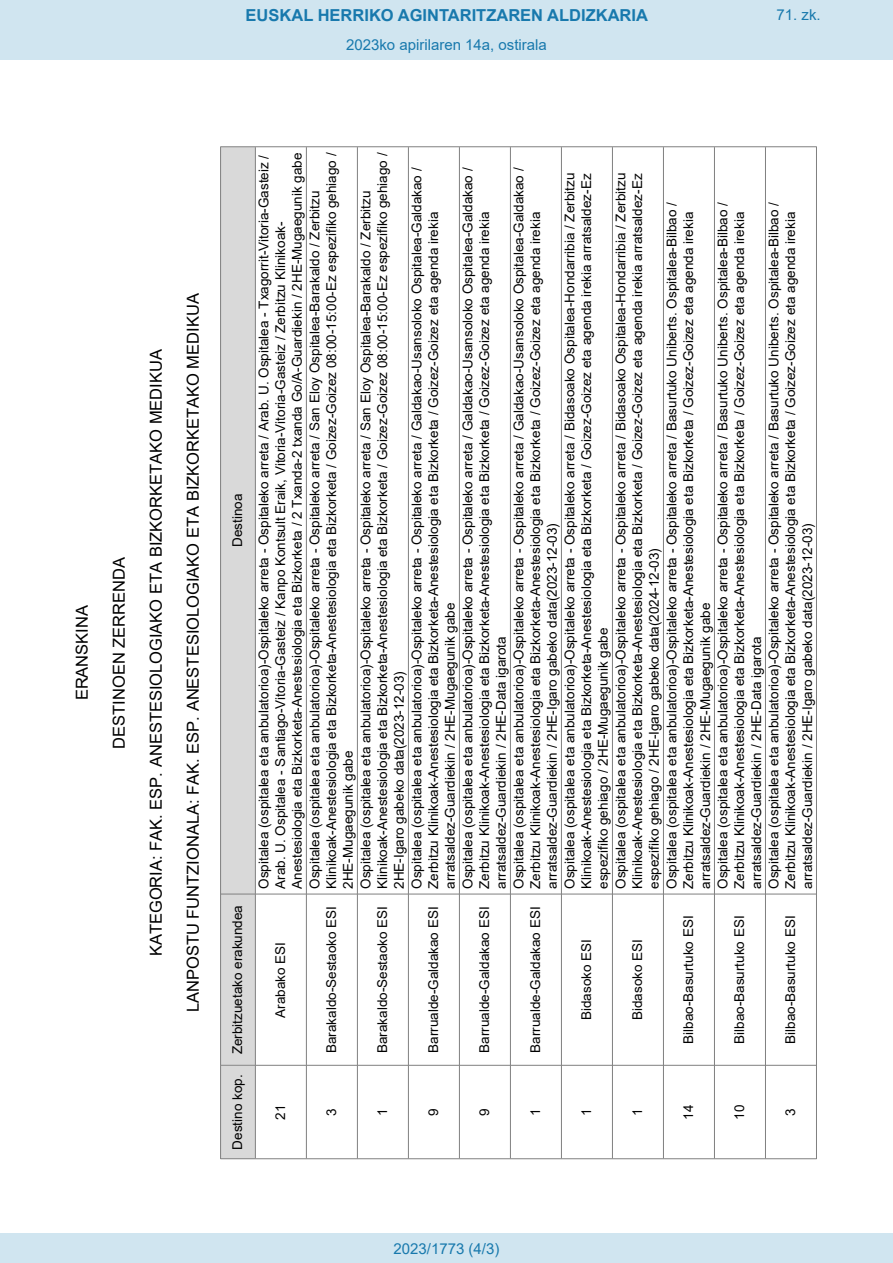
<style>
.page{position:relative;width:893px;height:1263px;background:#fff}
.page>*{position:absolute;margin:0;border:0;box-sizing:border-box;transform-origin:0 0}
.t1{font:16.5px "Arial";color:#000}
.t2{font:700 16.5px "Arial";color:#1879ad}
.Paginacion_Centro{font:15px "Arial";color:#1879ad}
.t3{font:13.5px/16.8px "Arial";color:#000}
</style>
<div class="page">
<div style="left:221px;top:1066px;width:34px;height:92px;background:#d9d9d9"></div>
<div style="left:221px;top:894px;width:34px;height:171px;background:#d9d9d9"></div>
<div style="left:221px;top:147px;width:34px;height:747px;background:#d9d9d9"></div>
<hr style="left:221px;top:1158px;width:595px;height:1px;background:#808080">
<hr style="left:221px;top:1065px;width:34px;height:1px;background:#808080">
<hr style="left:256px;top:1065px;width:50px;height:1px;background:#808080">
<hr style="left:307px;top:1065px;width:50px;height:1px;background:#808080">
<hr style="left:358px;top:1065px;width:50px;height:1px;background:#808080">
<hr style="left:409px;top:1065px;width:50px;height:1px;background:#808080">
<hr style="left:460px;top:1065px;width:50px;height:1px;background:#808080">
<hr style="left:511px;top:1065px;width:50px;height:1px;background:#808080">
<hr style="left:562px;top:1065px;width:50px;height:1px;background:#808080">
<hr style="left:613px;top:1065px;width:50px;height:1px;background:#808080">
<hr style="left:664px;top:1065px;width:50px;height:1px;background:#808080">
<hr style="left:715px;top:1065px;width:50px;height:1px;background:#808080">
<hr style="left:766px;top:1065px;width:50px;height:1px;background:#808080">
<hr style="left:221px;top:894px;width:34px;height:1px;background:#808080">
<hr style="left:256px;top:894px;width:50px;height:1px;background:#808080">
<hr style="left:307px;top:894px;width:50px;height:1px;background:#808080">
<hr style="left:358px;top:894px;width:50px;height:1px;background:#808080">
<hr style="left:409px;top:894px;width:50px;height:1px;background:#808080">
<hr style="left:460px;top:894px;width:50px;height:1px;background:#808080">
<hr style="left:511px;top:894px;width:50px;height:1px;background:#808080">
<hr style="left:562px;top:894px;width:50px;height:1px;background:#808080">
<hr style="left:613px;top:894px;width:50px;height:1px;background:#808080">
<hr style="left:664px;top:894px;width:50px;height:1px;background:#808080">
<hr style="left:715px;top:894px;width:50px;height:1px;background:#808080">
<hr style="left:766px;top:894px;width:50px;height:1px;background:#808080">
<hr style="left:221px;top:146px;width:595px;height:1px;background:#808080">
<hr style="left:220px;top:146px;width:1px;height:1013px;background:#808080">
<hr style="left:255px;top:147px;width:1px;height:1011px;background:#808080">
<hr style="left:306px;top:147px;width:1px;height:1011px;background:#808080">
<hr style="left:357px;top:147px;width:1px;height:1011px;background:#808080">
<hr style="left:408px;top:147px;width:1px;height:1011px;background:#808080">
<hr style="left:459px;top:147px;width:1px;height:1011px;background:#808080">
<hr style="left:510px;top:147px;width:1px;height:1011px;background:#808080">
<hr style="left:561px;top:147px;width:1px;height:1011px;background:#808080">
<hr style="left:612px;top:147px;width:1px;height:1011px;background:#808080">
<hr style="left:663px;top:147px;width:1px;height:1011px;background:#808080">
<hr style="left:714px;top:147px;width:1px;height:1011px;background:#808080">
<hr style="left:765px;top:147px;width:1px;height:1011px;background:#808080">
<hr style="left:816px;top:146px;width:1px;height:1013px;background:#808080">
<div style="left:0;top:0;width:893px;height:60px;background:#d0e5f0"></div>
<div style="left:0;top:1233px;width:893px;height:30px;background:#d0e5f0"></div>
<p class="t2" style="left:246px;top:3px;width:404px">EUSKAL HERRIKO AGINTARITZAREN ALDIZKARIA</p>
<p class="Paginacion_Centro" style="left:776px;top:5px;width:46px">71. zk.</p>
<p class="Paginacion_Centro" style="left:346px;top:35px;width:202px">2023ko apirilaren 14a, ostirala</p>
<p class="t1" style="left:71px;top:700px;width:97px;rotate:-90deg">ERANSKINA</p>
<p class="t1" style="left:108px;top:748px;width:193px;rotate:-90deg">DESTINOEN ZERRENDA</p>
<p class="t1" style="left:145px;top:956px;width:608px;rotate:-90deg">KATEGORIA: FAK. ESP. ANESTESIOLOGIAKO ETA BIZKORKETAKO MEDIKUA</p>
<p class="t1" style="left:182px;top:1012px;width:720px;rotate:-90deg">LANPOSTU FUNTZIONALA: FAK. ESP. ANESTESIOLOGIAKO ETA BIZKORKETAKO MEDIKUA</p>
<p class="t3" style="left:229px;top:547px;width:55px;rotate:-90deg">Destinoa</p>
<p class="t3" style="left:229px;top:1054px;width:151px;rotate:-90deg">Zerbitzuetako erakundea</p>
<p class="t3" style="left:229px;top:1149px;width:77px;rotate:-90deg">Destino kop.</p>
<p class="t3" style="left:306px;top:889px;width:738px;rotate:-90deg">Ospitalea (ospitalea eta anbulatorioa)-Ospitaleko arreta - Ospitaleko arreta / San Eloy Ospitalea-Barakaldo / Zerbitzu<br>Klinikoak-Anestesiologia eta Bizkorketa-Anestesiologia eta Bizkorketa / Goizez-Goizez 08:00-15:00-Ez espezifiko gehiago /<br>2HE-Mugaegunik gabe</p>
<p class="t3" style="left:357px;top:889px;width:738px;rotate:-90deg">Ospitalea (ospitalea eta anbulatorioa)-Ospitaleko arreta - Ospitaleko arreta / San Eloy Ospitalea-Barakaldo / Zerbitzu<br>Klinikoak-Anestesiologia eta Bizkorketa-Anestesiologia eta Bizkorketa / Goizez-Goizez 08:00-15:00-Ez espezifiko gehiago /<br>2HE-Igaro gabeko data(2023-12-03)</p>
<p class="t3" style="left:255px;top:889px;width:738px;rotate:-90deg">Ospitalea (ospitalea eta anbulatorioa)-Ospitaleko arreta - Ospitaleko arreta / Arab. U. Ospitalea - Txagorrit-Vitoria-Gasteiz /<br>Arab. U. Ospitalea - Santiago-Vitoria-Gasteiz / Kanpo Kontsult Eraik, Vitoria-Vitoria-Gasteiz / Zerbitzu Klinikoak-<br>Anestesiologia eta Bizkorketa-Anestesiologia eta Bizkorketa / 2 Txanda-2 txanda Go/A-Guardiekin / 2HE-Mugaegunik gabe</p>
<p class="t3" style="left:408px;top:889px;width:723px;rotate:-90deg">Ospitalea (ospitalea eta anbulatorioa)-Ospitaleko arreta - Ospitaleko arreta / Galdakao-Usansoloko Ospitalea-Galdakao /<br>Zerbitzu Klinikoak-Anestesiologia eta Bizkorketa-Anestesiologia eta Bizkorketa / Goizez-Goizez eta agenda irekia arratsaldez-Guardiekin / 2HE-Mugaegunik gabe</p>
<p class="t3" style="left:459px;top:889px;width:723px;rotate:-90deg">Ospitalea (ospitalea eta anbulatorioa)-Ospitaleko arreta - Ospitaleko arreta / Galdakao-Usansoloko Ospitalea-Galdakao /<br>Zerbitzu Klinikoak-Anestesiologia eta Bizkorketa-Anestesiologia eta Bizkorketa / Goizez-Goizez eta agenda irekia arratsaldez-Guardiekin / 2HE-Data igarota</p>
<p class="t3" style="left:510px;top:889px;width:723px;rotate:-90deg">Ospitalea (ospitalea eta anbulatorioa)-Ospitaleko arreta - Ospitaleko arreta / Galdakao-Usansoloko Ospitalea-Galdakao /<br>Zerbitzu Klinikoak-Anestesiologia eta Bizkorketa-Anestesiologia eta Bizkorketa / Goizez-Goizez eta agenda irekia arratsaldez-Guardiekin / 2HE-Igaro gabeko data(2023-12-03)</p>
<p class="t3" style="left:561px;top:889px;width:717px;text-align:justify;rotate:-90deg">Ospitalea (ospitalea eta anbulatorioa)-Ospitaleko arreta - Ospitaleko arreta / Bidasoako Ospitalea-Hondarribia / Zerbitzu Klinikoak-Anestesiologia eta Bizkorketa-Anestesiologia eta Bizkorketa / Goizez-Goizez eta agenda irekia arratsaldez-Ez espezifiko gehiago / 2HE-Mugaegunik gabe</p>
<p class="t3" style="left:612px;top:889px;width:717px;text-align:justify;rotate:-90deg">Ospitalea (ospitalea eta anbulatorioa)-Ospitaleko arreta - Ospitaleko arreta / Bidasoako Ospitalea-Hondarribia / Zerbitzu Klinikoak-Anestesiologia eta Bizkorketa-Anestesiologia eta Bizkorketa / Goizez-Goizez eta agenda irekia arratsaldez-Ez espezifiko gehiago / 2HE-Igaro gabeko data(2024-12-03)</p>
<p class="t3" style="left:663px;top:889px;width:688px;rotate:-90deg">Ospitalea (ospitalea eta anbulatorioa)-Ospitaleko arreta - Ospitaleko arreta / Basurtuko Uniberts. Ospitalea-Bilbao /<br>Zerbitzu Klinikoak-Anestesiologia eta Bizkorketa-Anestesiologia eta Bizkorketa / Goizez-Goizez eta agenda irekia arratsaldez-Guardiekin / 2HE-Mugaegunik gabe</p>
<p class="t3" style="left:714px;top:889px;width:688px;rotate:-90deg">Ospitalea (ospitalea eta anbulatorioa)-Ospitaleko arreta - Ospitaleko arreta / Basurtuko Uniberts. Ospitalea-Bilbao /<br>Zerbitzu Klinikoak-Anestesiologia eta Bizkorketa-Anestesiologia eta Bizkorketa / Goizez-Goizez eta agenda irekia arratsaldez-Guardiekin / 2HE-Data igarota</p>
<p class="t3" style="left:765px;top:889px;width:688px;rotate:-90deg">Ospitalea (ospitalea eta anbulatorioa)-Ospitaleko arreta - Ospitaleko arreta / Basurtuko Uniberts. Ospitalea-Bilbao /<br>Zerbitzu Klinikoak-Anestesiologia eta Bizkorketa-Anestesiologia eta Bizkorketa / Goizez-Goizez eta agenda irekia arratsaldez-Guardiekin / 2HE-Igaro gabeko data(2023-12-03)</p>
<p class="t3" style="left:272px;top:1017px;width:77px;rotate:-90deg">Arabako ESI</p>
<p class="t3" style="left:272px;top:1119px;width:17px;rotate:-90deg">21</p>
<p class="t3" style="left:323px;top:1053px;width:149px;rotate:-90deg">Barakaldo-Sestaoko ESI</p>
<p class="t3" style="left:323px;top:1116px;width:9px;rotate:-90deg">3</p>
<p class="t3" style="left:374px;top:1053px;width:149px;rotate:-90deg">Barakaldo-Sestaoko ESI</p>
<p class="t3" style="left:374px;top:1116px;width:9px;rotate:-90deg">1</p>
<p class="t3" style="left:425px;top:1053px;width:148px;rotate:-90deg">Barrualde-Galdakao ESI</p>
<p class="t3" style="left:425px;top:1116px;width:9px;rotate:-90deg">9</p>
<p class="t3" style="left:476px;top:1053px;width:148px;rotate:-90deg">Barrualde-Galdakao ESI</p>
<p class="t3" style="left:476px;top:1116px;width:9px;rotate:-90deg">9</p>
<p class="t3" style="left:527px;top:1053px;width:148px;rotate:-90deg">Barrualde-Galdakao ESI</p>
<p class="t3" style="left:527px;top:1116px;width:9px;rotate:-90deg">1</p>
<p class="t3" style="left:578px;top:1020px;width:83px;rotate:-90deg">Bidasoko ESI</p>
<p class="t3" style="left:578px;top:1116px;width:9px;rotate:-90deg">1</p>
<p class="t3" style="left:629px;top:1020px;width:83px;rotate:-90deg">Bidasoko ESI</p>
<p class="t3" style="left:629px;top:1116px;width:9px;rotate:-90deg">1</p>
<p class="t3" style="left:680px;top:1044px;width:130px;rotate:-90deg">Bilbao-Basurtuko ESI</p>
<p class="t3" style="left:680px;top:1119px;width:17px;rotate:-90deg">14</p>
<p class="t3" style="left:731px;top:1044px;width:130px;rotate:-90deg">Bilbao-Basurtuko ESI</p>
<p class="t3" style="left:731px;top:1119px;width:17px;rotate:-90deg">10</p>
<p class="t3" style="left:782px;top:1044px;width:130px;rotate:-90deg">Bilbao-Basurtuko ESI</p>
<p class="t3" style="left:782px;top:1116px;width:9px;rotate:-90deg">3</p>
<p class="Paginacion_Centro" style="left:393px;top:1238px;width:107px">2023/1773 (4/3)</p>
</div>
